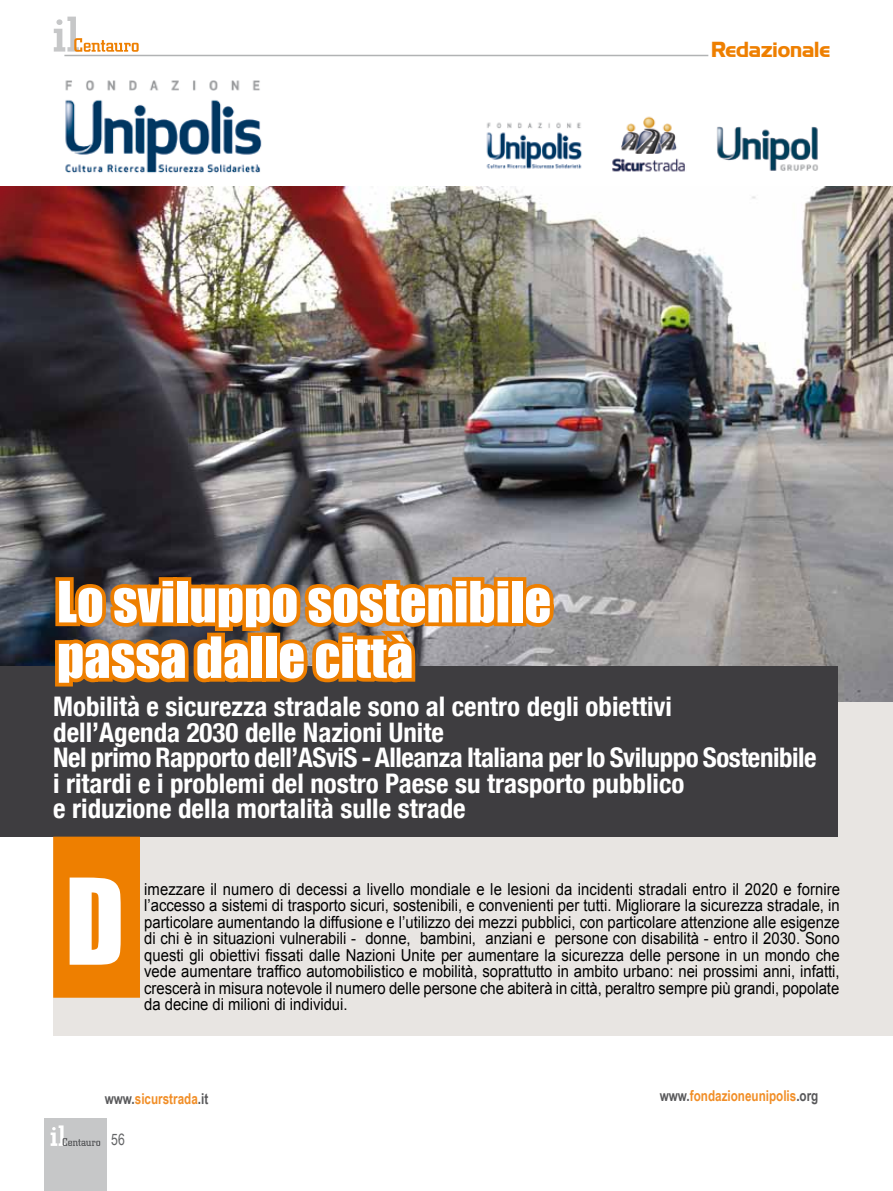
<style>
.page{position:relative;width:893px;height:1191px;background:#fff}
.page>*{position:absolute;margin:0;border:0;box-sizing:border-box;transform-origin:0 0}
.t1{font:52.5px/55.5px "Impact";color:#fff}
.t2{font:700 condensed 27px/25.5px "Helvetica Neue";color:#fff}
.t3{font:700 19.5px "Highland Gothic FLF";color:#ee7f00}
.t4{font:16.5px/16.5px "Arial";color:#000;text-align:justify;scale:.9 1}
.t5{font:15.75px "Arial Narrow";color:#646567;scale:.95 1}
.t6{font:700 15px "Arial Narrow";color:#f18e27;scale:.95 1}
.s1{color:#58585a}
</style>
<div class="page">
<div style="left:53px;top:574px;width:840px;height:461px;background:#e8e5e2"></div>
<img style="left:0;top:187px;width:893px;height:515px">
<div style="left:0;top:665px;width:837px;height:171px;background:#3e3d40"></div>
<svg style="left:51px;top:581px;width:365px;height:106px"></svg>
<svg style="left:52px;top:573px;width:507px;height:102px"></svg>
<div style="left:45px;top:1118px;width:62px;height:73px;background:#c6c7c8"></div>
<svg style="left:51px;top:1125px;width:49px;height:21px"></svg>
<hr style="left:64px;top:55px;width:644px;height:1px;background:#b1b3b4">
<svg style="left:54px;top:17px;width:85px;height:35px"></svg>
<img style="left:65px;top:80px;width:197px;height:93px">
<img style="left:612px;top:116px;width:73px;height:56px">
<img style="left:717px;top:126px;width:101px;height:45px">
<img style="left:486px;top:122px;width:96px;height:47px">
<div style="left:53px;top:836px;width:87px;height:161px;background:#ee7f00;border:2px solid #ee7f00"></div>
<svg style="left:70px;top:877px;width:51px;height:87px"></svg>
<p class="t3" style="left:711px;top:36px;width:120px">Redazionale</p>
<h1 class="t1" style="left:57px;top:572px;width:496px">Lo sviluppo sostenibile passa dalle città</h1>
<p class="t2" style="left:53px;top:693px;width:765px">Mobilità e sicurezza stradale sono al centro degli obiettivi<br>dell’Agenda 2030 delle Nazioni Unite<br>Nel primo Rapporto dell’ASviS - Alleanza Italiana per lo Sviluppo Sostenibile i ritardi e i problemi del nostro Paese su trasporto pubblico<br>e riduzione della mortalità sulle strade</p>
<p class="t4" style="left:144px;top:880px;width:775px">imezzare il numero di decessi a livello mondiale e le lesioni da incidenti stradali entro il 2020 e fornire l’accesso a sistemi di trasporto sicuri, sostenibili, e convenienti per tutti. Migliorare la sicurezza stradale, in particolare aumentando la diffusione e l’utilizzo dei mezzi pubblici, con particolare attenzione alle esigenze di chi è in situazioni vulnerabili - donne, bambini, anziani e persone con disabilità - entro il 2030. Sono questi gli obiettivi fissati dalle Nazioni Unite per aumentare la sicurezza delle persone in un mondo che vede aumentare traffico automobilistico e mobilità, soprattutto in ambito urbano: nei prossimi anni, infatti, crescerà in misura notevole il numero delle persone che abiterà in città, peraltro sempre più grandi, popolate da decine di milioni di individui.</p>
<p class="t6" style="left:105px;top:1087px;width:110px"><span class="s1">www.</span>sicurstrada<span class="s1">.it</span></p>
<p class="t6" style="left:660px;top:1084px;width:169px"><span class="s1">www.</span>fondazioneunipolis<span class="s1">.org</span></p>
<p class="t5" style="left:111px;top:1127px;width:16px">56</p>
</div>
